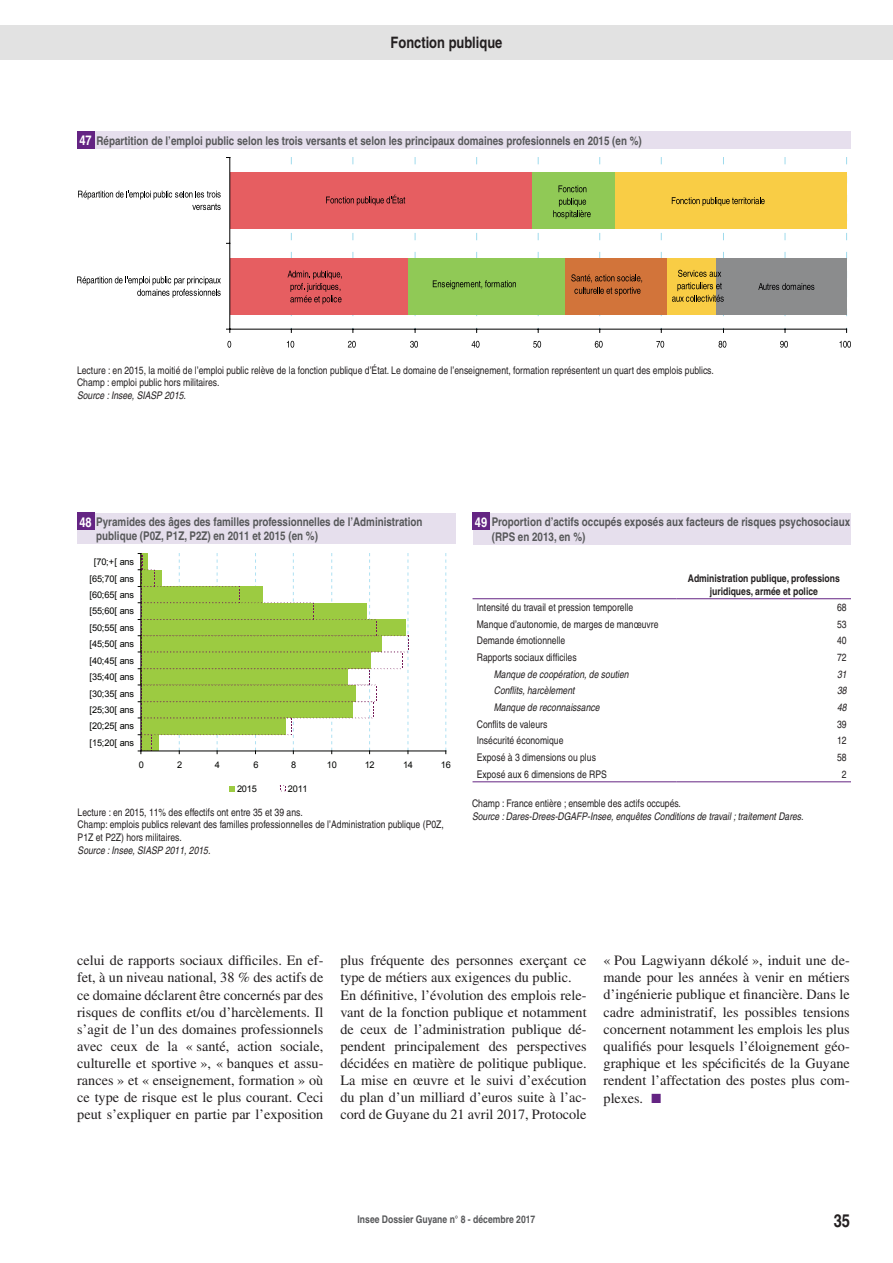
<style>
.page{position:relative;width:893px;height:1263px;background:#fff}
.page>*{position:absolute;margin:0;border:0;box-sizing:border-box;transform-origin:0 0}
.t1{font:700 condensed 18px "Helvetica";color:#231f20}
.t2{font:700 condensed 15.75px "Helvetica";color:#231f20}
.t3{font:14.25px/17.1px "Times";color:#231f20;text-align:justify}
.t4{font:700 condensed 13.5px "Helvetica";color:#fff}
.t5{font:700 condensed 12px/14.4px "Helvetica";color:#57585a}
.t6{font:condensed 10.5px/12.6px "Helvetica";color:#231f20}
.t7{font:italic condensed 10.5px "Helvetica";color:#231f20}
.t8{font:700 condensed 10.5px/12.6px "Helvetica";color:#231f20;text-align:center}
.t9{font:700 condensed 10.5px "Helvetica";color:#57585a}
.t10{font:9.15px "Arial";letter-spacing:-.025em;color:#040503}
.s1{font-size:13.5px;color:#fff}
.s2{font-family:"Courier New";font-size:15px;color:#642483}
</style>
<div class="page">
<div style="left:0;top:26px;width:893px;height:34px;background:#e2e2e2"></div>
<div style="left:77px;top:132px;width:774px;height:17px;background:#e6dfed"></div>
<div style="left:77px;top:132px;width:17px;height:17px;background:#642483"></div>
<div style="left:77px;top:513px;width:378px;height:31px;background:#e6dfed"></div>
<div style="left:77px;top:513px;width:17px;height:17px;background:#642483"></div>
<div style="left:473px;top:513px;width:377px;height:32px;background:#e6dfed"></div>
<div style="left:473px;top:513px;width:17px;height:17px;background:#642483"></div>
<hr style="left:141px;top:751px;width:305px;height:1px;background:#040503">
<svg style="left:446px;top:553px;width:1px;height:201px"></svg>
<svg style="left:138px;top:553px;width:271px;height:201px"></svg>
<svg style="left:229px;top:786px;width:6px;height:5px"></svg>
<svg style="left:280px;top:785px;width:6px;height:6px"></svg>
<hr style="left:472px;top:598px;width:205px;height:1px;background:#642483">
<hr style="left:677px;top:598px;width:174px;height:1px;background:#642483">
<hr style="left:472px;top:781px;width:205px;height:1px;background:#642483">
<hr style="left:677px;top:781px;width:174px;height:1px;background:#642483">
<div style="left:230px;top:258px;width:179px;height:57px;background:#e65e61"></div>
<div style="left:230px;top:172px;width:302px;height:57px;background:#e65e61"></div>
<div style="left:409px;top:258px;width:157px;height:57px;background:#90c956"></div>
<div style="left:532px;top:172px;width:83px;height:57px;background:#90c956"></div>
<div style="left:566px;top:258px;width:101px;height:57px;background:#d2743a"></div>
<div style="left:615px;top:172px;width:232px;height:57px;background:#f9cd45"></div>
<div style="left:667px;top:258px;width:49px;height:57px;background:#f9cd45"></div>
<div style="left:716px;top:258px;width:131px;height:57px;background:#8b8c8d"></div>
<hr style="left:230px;top:329px;width:617px;height:1px;background:#000001">
<svg style="left:415px;top:157px;width:1px;height:175px"></svg>
<svg style="left:538px;top:157px;width:1px;height:175px"></svg>
<svg style="left:661px;top:157px;width:1px;height:175px"></svg>
<svg style="left:846px;top:157px;width:1px;height:175px"></svg>
<hr style="left:230px;top:157px;width:1px;height:172px;background:#000001">
<svg style="left:433px;top:157px;width:83px;height:175px"></svg>
<svg style="left:672px;top:157px;width:142px;height:175px"></svg>
<svg style="left:553px;top:157px;width:89px;height:175px"></svg>
<svg style="left:288px;top:157px;width:117px;height:175px"></svg>
<svg style="left:227px;top:341px;width:4px;height:7px"></svg>
<svg style="left:287px;top:341px;width:7px;height:7px"></svg>
<svg style="left:348px;top:341px;width:8px;height:7px"></svg>
<svg style="left:410px;top:341px;width:8px;height:7px"></svg>
<svg style="left:472px;top:341px;width:8px;height:7px"></svg>
<svg style="left:533px;top:341px;width:8px;height:7px"></svg>
<svg style="left:595px;top:341px;width:8px;height:7px"></svg>
<svg style="left:656px;top:341px;width:8px;height:7px"></svg>
<svg style="left:718px;top:341px;width:8px;height:7px"></svg>
<svg style="left:780px;top:341px;width:8px;height:7px"></svg>
<svg style="left:839px;top:341px;width:12px;height:7px"></svg>
<svg style="left:77px;top:276px;width:144px;height:22px"></svg>
<svg style="left:78px;top:190px;width:143px;height:20px"></svg>
<p class="t2" style="left:391px;top:33px;width:113px">Fonction publique</p>
<p class="t5" style="left:79px;top:133px;width:564px"><span class="s1">47</span> Répartition de l’emploi public selon les trois versants et selon les principaux domaines profesionnels en 2015 (en %)</p>
<p class="t6" style="left:77px;top:364px;width:638px">Lecture : en 2015, la moitié de l’emploi public relève de la fonction publique d’État. Le domaine de l’enseignement, formation représentent un quart des emplois publics.<br>Champ : emploi public hors militaires.</p>
<p class="t7" style="left:77px;top:389px;width:110px">Source : Insee, SIASP 2015.</p>
<p class="t5" style="left:96px;top:514px;width:328px">Pyramides des âges des familles professionnelles de l’Administration publique (P0Z, P1Z, P2Z) en 2011 et 2015 (en %)</p>
<p class="t4" style="left:79px;top:514px;width:14px">48</p>
<p class="t10" style="left:94px;top:556px;width:42px">[70;+[ ans</p>
<p class="t10" style="left:90px;top:572px;width:46px">[65;70[ ans</p>
<p class="t10" style="left:90px;top:589px;width:46px">[60;65[ ans</p>
<p class="t10" style="left:90px;top:605px;width:46px">[55;60[ ans</p>
<p class="t10" style="left:90px;top:622px;width:46px">[50;55[ ans</p>
<p class="t10" style="left:90px;top:638px;width:46px">[45;50[ ans</p>
<p class="t10" style="left:90px;top:655px;width:46px">[40;45[ ans</p>
<p class="t10" style="left:90px;top:671px;width:46px">[35;40[ ans</p>
<p class="t10" style="left:90px;top:688px;width:46px">[30;35[ ans</p>
<p class="t10" style="left:90px;top:704px;width:46px">[25;30[ ans</p>
<p class="t10" style="left:90px;top:720px;width:46px">[20;25[ ans</p>
<p class="t10" style="left:90px;top:737px;width:46px">[15;20[ ans</p>
<p class="t10" style="left:139px;top:758px;width:7px">0</p>
<p class="t10" style="left:177px;top:758px;width:7px">2</p>
<p class="t10" style="left:215px;top:758px;width:7px">4</p>
<p class="t10" style="left:253px;top:758px;width:7px">6</p>
<p class="t10" style="left:291px;top:758px;width:7px">8</p>
<p class="t10" style="left:327px;top:758px;width:11px">10</p>
<p class="t10" style="left:365px;top:758px;width:11px">12</p>
<p class="t10" style="left:403px;top:758px;width:11px">14</p>
<p class="t10" style="left:441px;top:758px;width:11px">16</p>
<p class="t10" style="left:237px;top:782px;width:21px">2015</p>
<p class="t10" style="left:288px;top:782px;width:21px">2011</p>
<p class="t6" style="left:78px;top:806px;width:368px">Lecture : en 2015, 11% des effectifs ont entre 35 et 39 ans.<br>Champ: emplois publics relevant des familles professionnelles de l’Administration publique (P0Z,<br>P1Z et P2Z) hors militaires.</p>
<p class="t7" style="left:78px;top:844px;width:134px">Source : Insee, SIASP 2011, 2015.</p>
<p class="t4" style="left:475px;top:514px;width:14px">49</p>
<p class="t5" style="left:492px;top:515px;width:360px">Proportion d’actifs occupés exposés aux facteurs de risques psychosociaux (RPS en 2013, en %)</p>
<p class="t8" style="left:688px;top:572px;width:154px">Administration publique, professions juridiques, armée et police</p>
<p class="t6" style="left:477px;top:601px;width:158px">Intensité du travail et pression temporelle</p>
<p class="t6" style="left:837px;top:601px;width:11px">68</p>
<p class="t6" style="left:477px;top:618px;width:183px">Manque d’autonomie, de marges de manœuvre</p>
<p class="t6" style="left:837px;top:618px;width:11px">53</p>
<p class="t6" style="left:477px;top:634px;width:90px">Demande émotionnelle</p>
<p class="t6" style="left:837px;top:634px;width:11px">40</p>
<p class="t6" style="left:477px;top:651px;width:101px">Rapports sociaux difficiles</p>
<p class="t6" style="left:837px;top:651px;width:11px">72</p>
<p class="t7" style="left:494px;top:668px;width:136px">Manque de coopération, de soutien</p>
<p class="t7" style="left:837px;top:668px;width:11px">31</p>
<p class="t7" style="left:494px;top:685px;width:82px">Conflits, harcèlement</p>
<p class="t7" style="left:837px;top:685px;width:11px">38</p>
<p class="t7" style="left:494px;top:701px;width:107px">Manque de reconnaissance</p>
<p class="t7" style="left:837px;top:701px;width:11px">48</p>
<p class="t6" style="left:477px;top:718px;width:72px">Conflits de valeurs</p>
<p class="t6" style="left:837px;top:718px;width:11px">39</p>
<p class="t6" style="left:477px;top:734px;width:88px">Insécurité économique</p>
<p class="t6" style="left:837px;top:734px;width:11px">12</p>
<p class="t6" style="left:477px;top:751px;width:121px">Exposé à 3 dimensions ou plus</p>
<p class="t6" style="left:837px;top:751px;width:11px">58</p>
<p class="t6" style="left:477px;top:767px;width:132px">Exposé aux 6 dimensions de RPS</p>
<p class="t6" style="left:842px;top:767px;width:6px">2</p>
<p class="t6" style="left:472px;top:797px;width:210px">Champ : France entière ; ensemble des actifs occupés.</p>
<p class="t7" style="left:472px;top:810px;width:333px">Source : Dares-Drees-DGAFP-Insee, enquêtes Conditions de travail ; traitement Dares.</p>
<p class="t3" style="left:77px;top:952px;width:248px">celui de rapports sociaux difficiles. En ef&shy;fet, à un niveau national, 38 % des actifs de ce domaine déclarent être concernés par des risques de conflits et/ou d’harcèlements. Il s’agit de l’un des domaines professionnels avec ceux de la « santé, action sociale, culturelle et sportive », « banques et assu&shy;rances » et « enseignement, formation » où ce type de risque est le plus courant. Ceci peut s’expliquer en partie par l’exposition</p>
<p class="t3" style="left:340px;top:952px;width:248px;text-align:left">plus fréquente des personnes exerçant ce type de métiers aux exigences du public.<br>En définitive, l’évolution des emplois rele&shy;vant de la fonction publique et notamment de ceux de l’administration publique dé&shy;pendent principalement des perspectives décidées en matière de politique publique.<br>La mise en œuvre et le suivi d’exécution du plan d’un milliard d’euros suite à l’ac&shy;cord de Guyane du 21 avril 2017, Protocole</p>
<p class="t3" style="left:604px;top:952px;width:248px">« Pou Lagwiyann dékolé », induit une de&shy;mande pour les années à venir en métiers d’ingénierie publique et financière. Dans le cadre administratif, les possibles tensions concernent notamment les emplois les plus qualifiés pour lesquels l’éloignement géo&shy;graphique et les spécificités de la Guyane rendent l’affectation des postes plus com&shy;plexes. <span class="s2">■</span></p>
<p class="t9" style="left:358px;top:1213px;width:179px">Insee Dossier Guyane n° 8 - décembre 2017</p>
<p class="t1" style="left:834px;top:1209px;width:18px">35</p>
</div>
